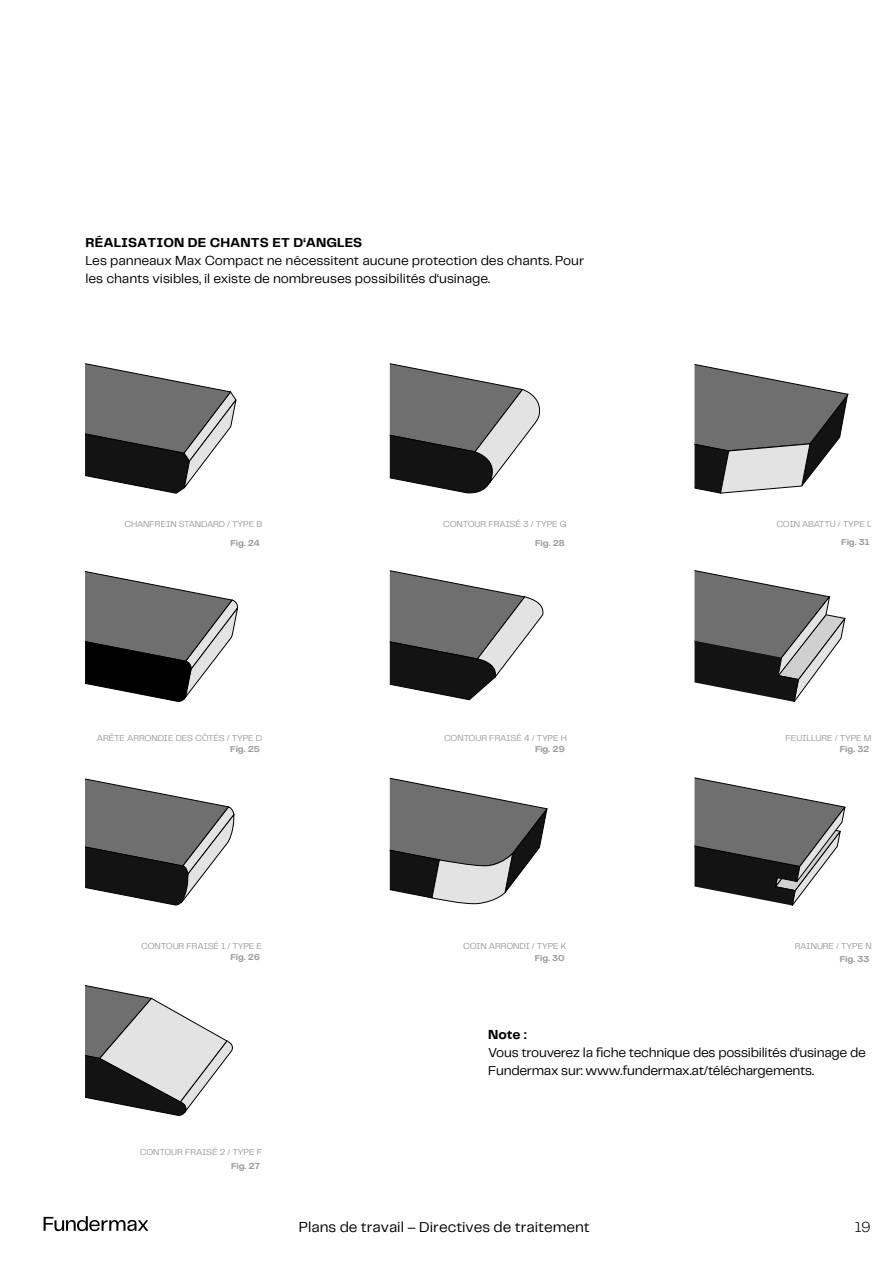
<style>
.page{position:relative;width:893px;height:1263px;background:#fff}
.page>*{position:absolute;margin:0;border:0;box-sizing:border-box;transform-origin:0 0}
.t1{font:15px "Telegraf";color:#000}
.t2{font:300 15px "Telegraf";color:#000}
.t3{font:13.5px/18px "Telegraf";letter-spacing:-.01em;color:#000}
.t4{font:700 13.5px "Telegraf";letter-spacing:.005em;color:#000}
.t5{font:9px "Telegraf";letter-spacing:-.015em;color:#9d9d9c}
.t6{font:700 9px "Telegraf";letter-spacing:-.01em;color:#9d9d9c}
</style>
<div class="page">
<svg style="left:44px;top:1216px;width:104px;height:15px"></svg>
<svg style="left:85px;top:363px;width:151px;height:131px"></svg>
<svg style="left:390px;top:363px;width:150px;height:131px"></svg>
<svg style="left:694px;top:364px;width:155px;height:129px"></svg>
<svg style="left:85px;top:571px;width:153px;height:131px"></svg>
<svg style="left:390px;top:570px;width:154px;height:130px"></svg>
<svg style="left:694px;top:570px;width:151px;height:132px"></svg>
<svg style="left:85px;top:778px;width:150px;height:128px"></svg>
<svg style="left:390px;top:777px;width:157px;height:128px"></svg>
<svg style="left:694px;top:777px;width:151px;height:129px"></svg>
<svg style="left:85px;top:985px;width:148px;height:131px"></svg>
<p class="t4" style="left:86px;top:234px;width:278px">RÉALISATION DE CHANTS ET D‘ANGLES</p>
<p class="t3" style="left:86px;top:251px;width:500px">Les panneaux Max Compact ne nécessitent aucune protection des chants. Pour les chants visibles, il existe de nombreuses possibilités d‘usinage.</p>
<p class="t5" style="left:124px;top:518px;width:139px">CHANFREIN STANDARD / TYPE B</p>
<p class="t5" style="left:443px;top:518px;width:125px">CONTOUR FRAISÉ 3 / TYPE G</p>
<p class="t5" style="left:776px;top:518px;width:97px">COIN ABATTU / TYPE L</p>
<p class="t6" style="left:230px;top:537px;width:31px">Fig. 24</p>
<p class="t6" style="left:535px;top:537px;width:31px">Fig. 28</p>
<p class="t6" style="left:841px;top:536px;width:30px">Fig. 31</p>
<p class="t5" style="left:97px;top:732px;width:167px">ARÊTE ARRONDIE DES CÔTÉS / TYPE D</p>
<p class="t5" style="left:444px;top:732px;width:124px">CONTOUR FRAISÉ 4 / TYPE H</p>
<p class="t5" style="left:786px;top:732px;width:88px">FEUILLURE / TYPE M</p>
<p class="t6" style="left:230px;top:743px;width:31px">Fig. 25</p>
<p class="t6" style="left:535px;top:743px;width:31px">Fig. 29</p>
<p class="t6" style="left:840px;top:743px;width:31px">Fig. 32</p>
<p class="t5" style="left:141px;top:940px;width:122px">CONTOUR FRAISÉ 1 / TYPE E</p>
<p class="t5" style="left:463px;top:940px;width:105px">COIN ARRONDI / TYPE K</p>
<p class="t5" style="left:795px;top:940px;width:79px">RAINURE / TYPE N</p>
<p class="t6" style="left:230px;top:950px;width:31px">Fig. 26</p>
<p class="t6" style="left:535px;top:952px;width:31px">Fig. 30</p>
<p class="t6" style="left:840px;top:953px;width:31px">Fig. 33</p>
<p class="t5" style="left:140px;top:1146px;width:124px">CONTOUR FRAISÉ 2 / TYPE F</p>
<p class="t6" style="left:231px;top:1160px;width:30px">Fig. 27</p>
<p class="t4" style="left:488px;top:1026px;width:40px">Note :</p>
<p class="t3" style="left:488px;top:1043px;width:379px">Vous trouverez la fiche technique des possibilités d‘usinage de<br>Fundermax sur: www.fundermax.at/téléchargements.</p>
<p class="t1" style="left:299px;top:1217px;width:292px">Plans de travail – Directives de traitement</p>
<p class="t2" style="left:855px;top:1217px;width:17px">19</p>
</div>
